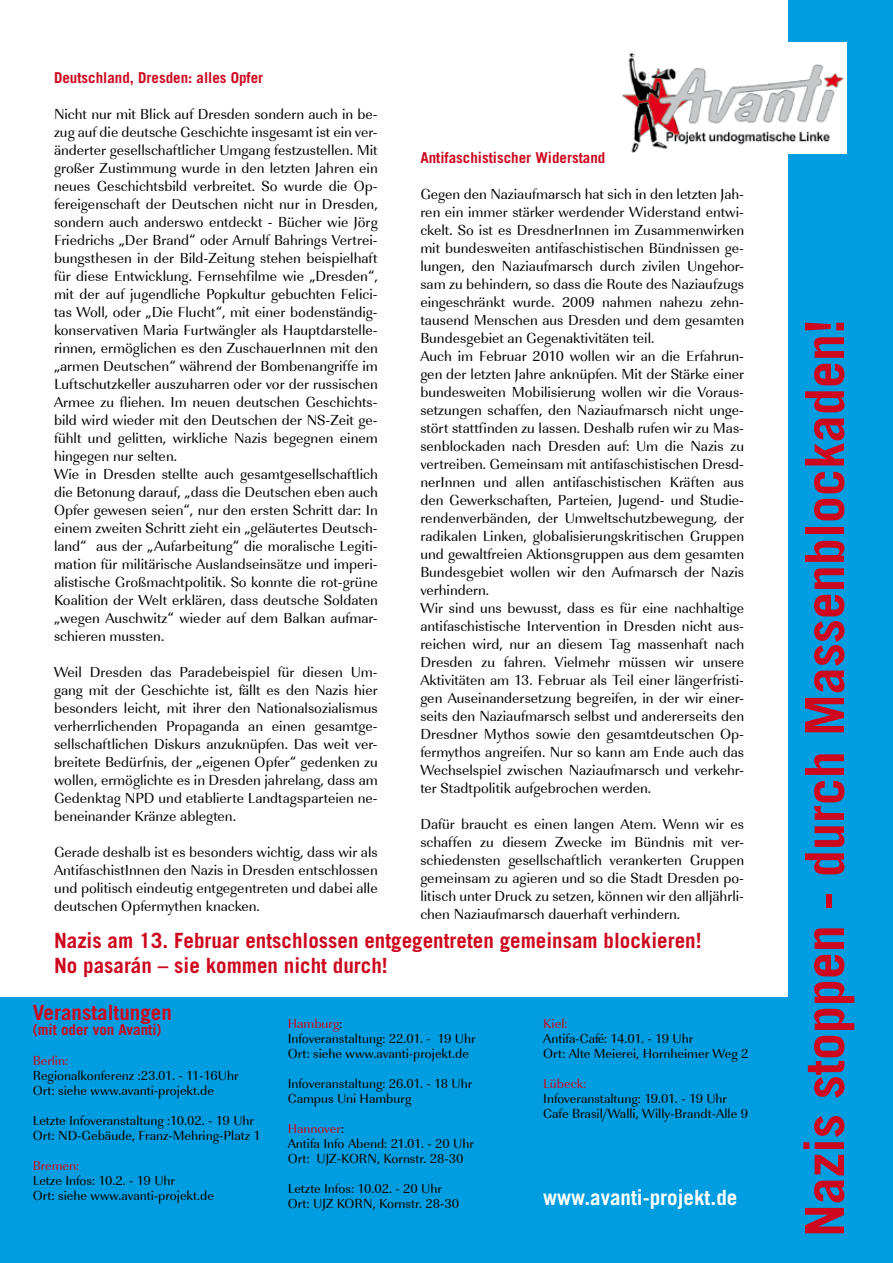
<style>
.page{position:relative;width:893px;height:1263px;background:#fff}
.page>*{position:absolute;margin:0;border:0;box-sizing:border-box;transform-origin:0 0}
.t1{font:700 54px "Trade Gothic";color:#cd071e}
.t2{font:700 21px/25.2px "Trade Gothic";color:#cd071e}
.t3{font:700 21px "Trade Gothic";color:#fff}
.t4{font:15px/18px "URW Imperial T";color:#000;text-align:justify}
.t5{font:700 15px "Trade Gothic";color:#cd071e}
.t6{font:13.5px/15px "URW Imperial T";color:#000}
.t7{font:13.5px "URW Imperial T";color:#cd071e}
.s1{color:#cd071e}
</style>
<div class="page">
<div style="left:0;top:997px;width:793px;height:266px;background:#009ee0"></div>
<div style="left:788px;top:0;width:105px;height:1263px;background:#009ee0"></div>
<img style="left:622px;top:43px;width:225px;height:110px">
<p class="t5" style="left:54px;top:68px;width:211px">Deutschland, Dresden: alles Opfer</p>
<p class="t4" style="left:54px;top:105px;width:325px;text-align:left">Nicht nur mit Blick auf Dresden sondern auch in be&shy;zug auf die deutsche Geschichte insgesamt ist ein ver&shy;änderter gesellschaftlicher Umgang festzustellen. Mit großer Zustimmung wurde in den letzten Jahren ein neues Geschichtsbild verbreitet. So wurde die Op&shy;fereigenschaft der Deutschen nicht nur in Dresden, sondern auch anderswo entdeckt - Bücher wie Jörg Friedrichs „Der Brand“ oder Arnulf Bahrings Vertrei&shy;bungsthesen in der Bild-Zeitung stehen beispielhaft für diese Entwicklung. Fernsehfilme wie „Dresden“, mit der auf jugendliche Popkultur gebuchten Felici&shy;tas Woll, oder „Die Flucht“, mit einer bodenständig&shy;konservativen Maria Furtwängler als Hauptdarstelle&shy;rinnen, ermöglichen es den ZuschauerInnen mit den „armen Deutschen“ während der Bombenangriffe im Luftschutzkeller auszuharren oder vor der russischen Armee zu fliehen. Im neuen deutschen Geschichts&shy;bild wird wieder mit den Deutschen der NS-Zeit ge&shy;fühlt und gelitten, wirkliche Nazis begegnen einem hingegen nur selten.<br>Wie in Dresden stellte auch gesamtgesellschaftlich die Betonung darauf, „dass die Deutschen eben auch Opfer gewesen seien“, nur den ersten Schritt dar: In einem zweiten Schritt zieht ein „geläutertes Deutsch&shy;land“ aus der „Aufarbeitung“ die moralische Legiti&shy;mation für militärische Auslandseinsätze und imperi&shy;alistische Großmachtpolitik. So konnte die rot-grüne Koalition der Welt erklären, dass deutsche Soldaten „wegen Auschwitz“ wieder auf dem Balkan aufmar&shy;schieren mussten.</p>
<p class="t4" style="left:54px;top:663px;width:325px">Weil Dresden das Paradebeispiel für diesen Um&shy;gang mit der Geschichte ist, fällt es den Nazis hier besonders leicht, mit ihrer den Nationalsozialismus verherrlichenden Propaganda an einen gesamtge&shy;sellschaftlichen Diskurs anzuknüpfen. Das weit ver&shy;breitete Bedürfnis, der „eigenen Opfer“ gedenken zu wollen, ermöglichte es in Dresden jahrelang, dass am Gedenktag NPD und etablierte Landtagsparteien ne&shy;beneinander Kränze ablegten.</p>
<p class="t4" style="left:54px;top:843px;width:325px">Gerade deshalb ist es besonders wichtig, dass wir als AntifaschistInnen den Nazis in Dresden entschlossen und politisch eindeutig entgegentreten und dabei alle deutschen Opfermythen knacken.</p>
<p class="t5" style="left:420px;top:148px;width:186px">Antifaschistischer Widerstand</p>
<p class="t4" style="left:420px;top:185px;width:325px;text-align:left">Gegen den Naziaufmarsch hat sich in den letzten Jah&shy;ren ein immer stärker werdender Widerstand entwi&shy;ckelt. So ist es DresdnerInnen im Zusammenwirken mit bundesweiten antifaschistischen Bündnissen ge&shy;lungen, den Naziaufmarsch durch zivilen Ungehor&shy;sam zu behindern, so dass die Route des Naziaufzugs eingeschränkt wurde. 2009 nahmen nahezu zehn&shy;tausend Menschen aus Dresden und dem gesamten Bundesgebiet an Gegenaktivitäten teil.<br>Auch im Februar 2010 wollen wir an die Erfahrun&shy;gen der letzten Jahre anknüpfen. Mit der Stärke einer bundesweiten Mobilisierung wollen wir die Voraus&shy;setzungen schaffen, den Naziaufmarsch nicht unge&shy;stört stattfinden zu lassen. Deshalb rufen wir zu Mas&shy;senblockaden nach Dresden auf: Um die Nazis zu vertreiben. Gemeinsam mit antifaschistischen Dresd&shy;nerInnen und allen antifaschistischen Kräften aus den Gewerkschaften, Parteien, Jugend- und Studie&shy;rendenverbänden, der Umweltschutzbewegung, der radikalen Linken, globalisierungskritischen Gruppen und gewaltfreien Aktionsgruppen aus dem gesamten Bundesgebiet wollen wir den Aufmarsch der Nazis verhindern.<br>Wir sind uns bewusst, dass es für eine nachhaltige antifaschistische Intervention in Dresden nicht aus&shy;reichen wird, nur an diesem Tag massenhaft nach Dresden zu fahren. Vielmehr müssen wir unsere Aktivitäten am 13. Februar als Teil einer längerfristi&shy;gen Auseinandersetzung begreifen, in der wir einer&shy;seits den Naziaufmarsch selbst und andererseits den Dresdner Mythos sowie den gesamtdeutschen Op&shy;fermythos angreifen. Nur so kann am Ende auch das Wechselspiel zwischen Naziaufmarsch und verkehr&shy;ter Stadtpolitik aufgebrochen werden.</p>
<p class="t4" style="left:420px;top:815px;width:325px">Dafür braucht es einen langen Atem. Wenn wir es schaffen zu diesem Zwecke im Bündnis mit ver&shy;schiedensten gesellschaftlich verankerten Gruppen gemeinsam zu agieren und so die Stadt Dresden po&shy;litisch unter Druck zu setzen, können wir den alljährli&shy;chen Naziaufmarsch dauerhaft verhindern.</p>
<h2 class="t2" style="left:54px;top:927px;width:649px">Nazis am 13. Februar entschlossen entgegentreten gemeinsam blockieren!<br>No pasarán – sie kommen nicht durch!</h2>
<h2 class="t2" style="left:33px;top:999px;width:141px">Veranstaltungen</h2>
<p class="t5" style="left:33px;top:1020px;width:130px">(mit oder von Avanti)</p>
<p class="t7" style="left:33px;top:1052px;width:37px">Berlin:</p>
<p class="t6" style="left:33px;top:1068px;width:207px">Regionalkonferenz :23.01. - 11-16Uhr<br>Ort: siehe www.avanti-projekt.de</p>
<p class="t6" style="left:33px;top:1113px;width:230px">Letzte Infoveranstaltung :10.02. - 19 Uhr<br>Ort: ND-Gebäude, Franz-Mehring-Platz 1</p>
<p class="t7" style="left:33px;top:1157px;width:48px">Bremen:</p>
<p class="t6" style="left:33px;top:1173px;width:183px">Letze Infos: 10.2. - 19 Uhr<br>Ort: siehe www.avanti-projekt.de</p>
<p class="t7" style="left:543px;top:1016px;width:26px">Kiel:</p>
<p class="t6" style="left:543px;top:1031px;width:207px">Antifa-Café: 14.01. - 19 Uhr<br>Ort: Alte Meierei, Hornheimer Weg 2</p>
<p class="t7" style="left:543px;top:1076px;width:45px">Lübeck:</p>
<p class="t6" style="left:543px;top:1091px;width:206px">Infoveranstaltung: 19.01. - 19 Uhr<br>Cafe Brasil/Walli, Willy-Brandt-Alle 9</p>
<p class="t6" style="left:288px;top:1016px;width:189px"><span class="s1">Hamburg</span>:<br>Infoveranstaltung: 22.01. - 19 Uhr<br>Ort: siehe www.avanti-projekt.de</p>
<p class="t6" style="left:288px;top:1076px;width:186px">Infoveranstaltung: 26.01. - 18 Uhr<br>Campus Uni Hamburg</p>
<p class="t6" style="left:288px;top:1121px;width:188px"><span class="s1">Hannover</span>:<br>Antifa Info Abend: 21.01. - 20 Uhr<br>Ort: UJZ-KORN, Kornstr. 28-30</p>
<p class="t6" style="left:288px;top:1181px;width:173px">Letzte Infos: 10.02. - 20 Uhr<br>Ort: UJZ KORN, Kornstr. 28-30</p>
<h2 class="t3" style="left:543px;top:1185px;width:196px">www.avanti-projekt.de</h2>
<h1 class="t1" style="left:791px;top:1237px;width:919px;rotate:-90deg">Nazis stoppen - durch Massenblockaden!</h1>
</div>
